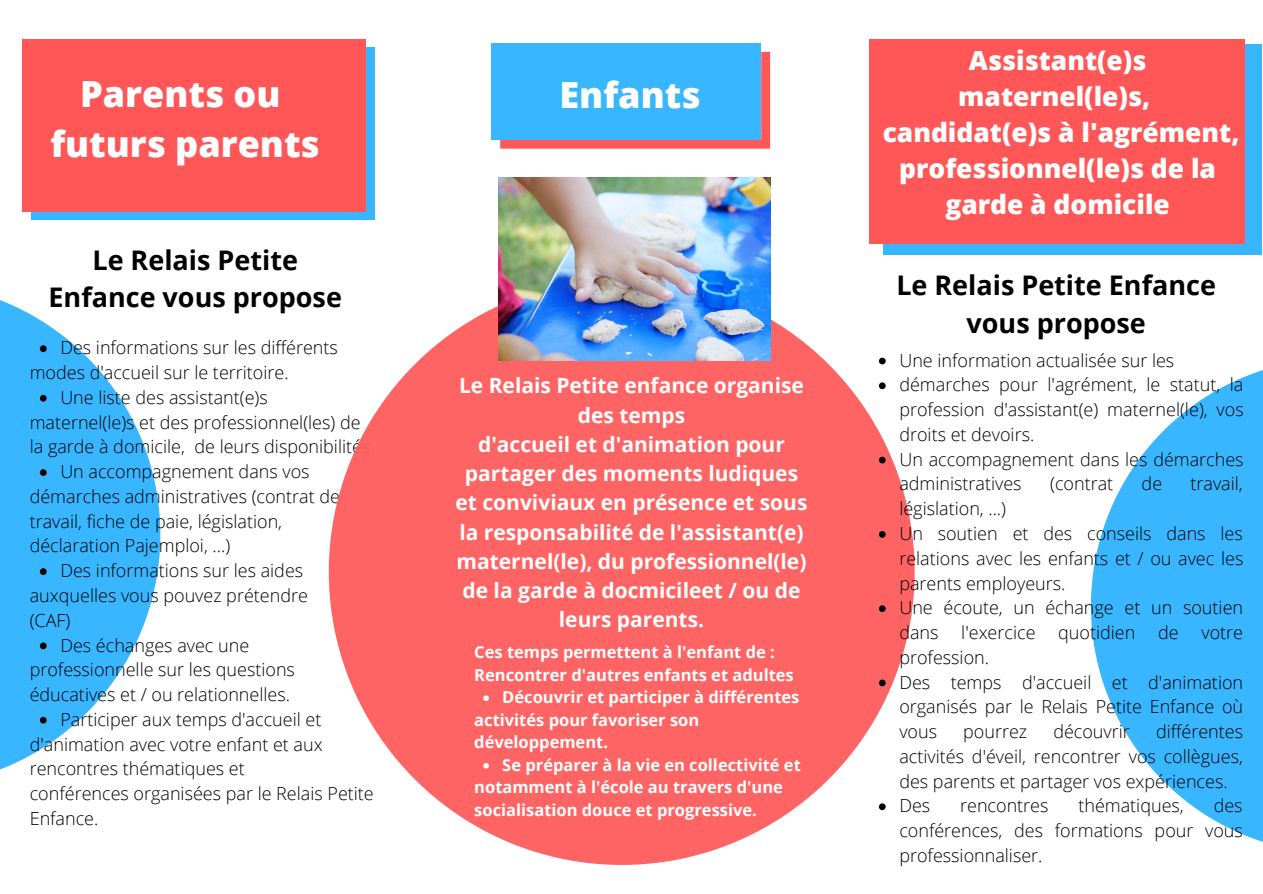
<style>
.page{position:relative;width:1263px;height:894px;background:#fff}
.page>*{position:absolute;margin:0;border:0;box-sizing:border-box;transform-origin:0 0}
.t1{font:800 36px "Open Sans";color:#fff}
.t2{font:700 27px/37px "Open Sans";color:#000;text-align:center}
.t3{font:800 26.4px/36px "Open Sans";color:#fff;text-align:center}
.t4{font:700 21px/29.2px "Open Sans";color:#fff;text-align:center}
.t5{font:300 18px/24.8px "Open Sans";color:#000;text-align:justify}
.t6{font:700 16.5px "Open Sans";color:#fff}
</style>
<div class="page">
<div style="left:32px;top:47px;width:343px;height:173px;background:#38b6ff"></div>
<div style="left:22px;top:39px;width:343px;height:172px;background:#ff5757"></div>
<svg style="left:0;top:300px;width:160px;height:470px;fill:#38b6ff"></svg>
<svg style="left:40px;top:345px;width:7px;height:7px"></svg>
<svg style="left:40px;top:395px;width:7px;height:6px"></svg>
<svg style="left:40px;top:469px;width:7px;height:7px"></svg>
<svg style="left:40px;top:568px;width:7px;height:6px"></svg>
<svg style="left:40px;top:642px;width:7px;height:7px"></svg>
<svg style="left:40px;top:716px;width:7px;height:7px"></svg>
<svg style="left:500px;top:52px;width:270px;height:97px;background:#ff5d5d"></svg>
<div style="left:491px;top:43px;width:270px;height:97px;background:#38b6ff"></div>
<svg style="left:329px;top:278px;width:586px;height:586px;fill:#ff6464"></svg>
<img style="left:499px;top:178px;width:272px;height:182px">
<svg style="left:483px;top:695px;width:6px;height:5px"></svg>
<svg style="left:483px;top:762px;width:6px;height:6px"></svg>
<div style="left:883px;top:44px;width:379px;height:210px;background:#38b6ff"></div>
<div style="left:869px;top:40px;width:375px;height:204px;background:#ff5757"></div>
<svg style="left:1091px;top:370px;width:172px;height:472px;fill:#38b6ff"></svg>
<svg style="left:879px;top:357px;width:7px;height:7px"></svg>
<svg style="left:879px;top:382px;width:7px;height:7px"></svg>
<svg style="left:879px;top:456px;width:7px;height:7px"></svg>
<svg style="left:879px;top:531px;width:7px;height:6px"></svg>
<svg style="left:879px;top:605px;width:7px;height:7px"></svg>
<svg style="left:879px;top:679px;width:7px;height:7px"></svg>
<svg style="left:879px;top:803px;width:7px;height:6px"></svg>
<p class="t1" style="left:80px;top:69px;width:202px">Parents ou</p>
<p class="t1" style="left:50px;top:118px;width:271px">futurs parents</p>
<p class="t2" style="left:49px;top:241px;width:295px">Le Relais Petite<br>Enfance vous propose</p>
<p class="t5" style="left:60px;top:335px;width:279px">Des informations sur les différents</p>
<p class="t5" style="left:60px;top:384px;width:209px">Une liste des assistant(e)s</p>
<p class="t5" style="left:30px;top:359px;width:260px">modes d'accueil sur le territoire.</p>
<p class="t5" style="left:30px;top:409px;width:346px">maternel(le)s et des professionnel(les) de la garde à domicile, de leurs disponibilités.</p>
<p class="t5" style="left:30px;top:483px;width:312px">démarches administratives (contrat de</p>
<p class="t5" style="left:30px;top:508px;width:254px">travail, fiche de paie, législation,</p>
<p class="t5" style="left:30px;top:533px;width:202px">déclaration Pajemploi, ...)</p>
<p class="t5" style="left:30px;top:582px;width:280px">auxquelles vous pouvez prétendre</p>
<p class="t5" style="left:30px;top:607px;width:42px">(CAF)</p>
<p class="t5" style="left:30px;top:656px;width:267px">professionnelle sur les questions</p>
<p class="t5" style="left:30px;top:681px;width:262px">éducatives et / ou relationnelles.</p>
<p class="t5" style="left:30px;top:731px;width:294px">d'animation avec votre enfant et aux</p>
<p class="t5" style="left:30px;top:755px;width:217px">rencontres thématiques et</p>
<p class="t5" style="left:30px;top:780px;width:346px">conférences organisées par le Relais Petite<br>Enfance.</p>
<p class="t5" style="left:60px;top:458px;width:251px">Un accompagnement dans vos</p>
<p class="t5" style="left:60px;top:557px;width:244px">Des informations sur les aides</p>
<p class="t5" style="left:60px;top:632px;width:190px">Des échanges avec une</p>
<p class="t5" style="left:60px;top:706px;width:263px">Participer aux temps d'accueil et</p>
<p class="t1" style="left:560px;top:69px;width:142px">Enfants</p>
<p class="t4" style="left:459px;top:370px;width:346px">Le Relais Petite enfance organise des temps</p>
<p class="t4" style="left:478px;top:429px;width:308px">d'accueil et d'animation pour</p>
<p class="t4" style="left:455px;top:458px;width:353px">partager des moments ludiques et conviviaux en présence et sous la responsabilité de l'assistant(e) maternel(le), du professionnel(le) de la garde à docmicileet / ou de leurs parents.</p>
<p class="t6" style="left:474px;top:640px;width:302px">Ces temps permettent à l'enfant de :</p>
<p class="t6" style="left:474px;top:663px;width:321px">Rencontrer d'autres enfants et adultes</p>
<p class="t6" style="left:474px;top:708px;width:226px">activités pour favoriser son</p>
<p class="t6" style="left:474px;top:730px;width:135px">développement.</p>
<p class="t6" style="left:474px;top:775px;width:310px">notamment à l'école au travers d'une</p>
<p class="t6" style="left:474px;top:798px;width:284px">socialisation douce et progressive.</p>
<p class="t6" style="left:502px;top:685px;width:299px">Découvrir et participer à différentes</p>
<p class="t6" style="left:502px;top:753px;width:300px">Se préparer à la vie en collectivité et</p>
<p class="t3" style="left:883px;top:41px;width:358px">Assistant(e)s maternel(le)s, candidat(e)s à l'agrément, professionnel(le)s de la garde à domicile</p>
<p class="t2" style="left:896px;top:266px;width:321px">Le Relais Petite Enfance vous propose</p>
<p class="t5" style="left:899px;top:347px;width:276px">Une information actualisée sur les</p>
<p class="t5" style="left:899px;top:372px;width:346px">démarches pour l'agrément, le statut, la profession d'assistant(e) maternel(le), vos droits et devoirs.</p>
<p class="t5" style="left:899px;top:446px;width:346px">Un accompagnement dans les démarches administratives</p>
<p class="t5" style="left:1050px;top:471px;width:65px">(contrat</p>
<p class="t5" style="left:1142px;top:471px;width:22px">de</p>
<p class="t5" style="left:1190px;top:471px;width:54px">travail,</p>
<p class="t5" style="left:899px;top:495px;width:108px">législation, ...)</p>
<p class="t5" style="left:899px;top:520px;width:345px">Un soutien et des conseils dans les relations avec les enfants et / ou avec les parents employeurs.</p>
<p class="t5" style="left:899px;top:594px;width:345px">Une écoute, un échange et un soutien dans</p>
<p class="t5" style="left:961px;top:619px;width:76px">l'exercice</p>
<p class="t5" style="left:1058px;top:619px;width:79px">quotidien</p>
<p class="t5" style="left:1158px;top:619px;width:22px">de</p>
<p class="t5" style="left:1201px;top:619px;width:43px">votre</p>
<p class="t5" style="left:899px;top:644px;width:91px">profession.</p>
<p class="t5" style="left:899px;top:669px;width:345px">Des temps d'accueil et d'animation organisés par le Relais Petite Enfance où vous</p>
<p class="t5" style="left:899px;top:718px;width:345px;text-indent:257px">différentes activités d'éveil, rencontrer vos collègues, des parents et partager vos expériences.</p>
<p class="t5" style="left:899px;top:792px;width:32px">Des</p>
<p class="t5" style="left:960px;top:792px;width:90px">rencontres</p>
<p class="t5" style="left:1078px;top:792px;width:107px">thématiques,</p>
<p class="t5" style="left:963px;top:718px;width:65px">pourrez</p>
<p class="t5" style="left:1053px;top:718px;width:78px">découvrir</p>
<p class="t5" style="left:899px;top:792px;width:345px;text-indent:314px">des conférences, des formations pour vous professionnaliser.</p>
</div>
